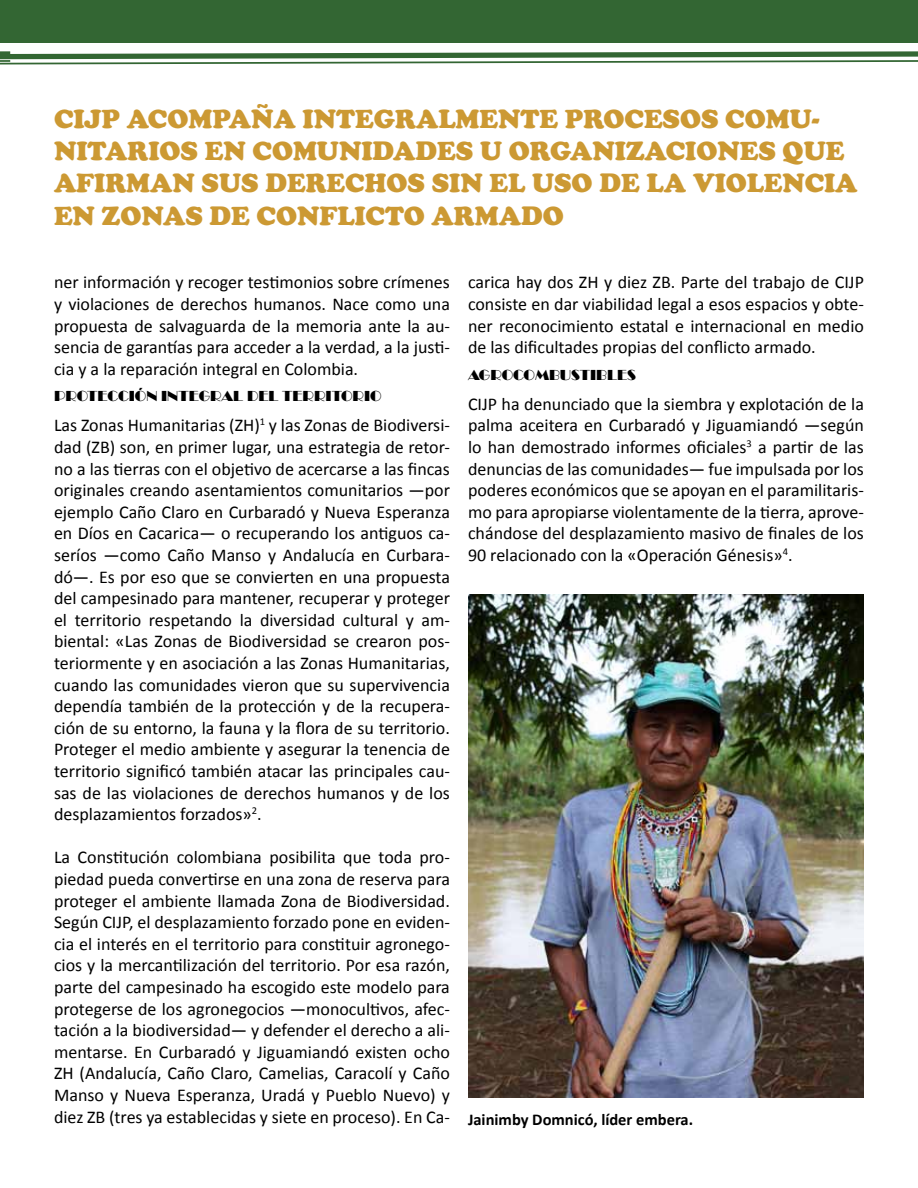
<style>
.page{position:relative;width:918px;height:1188px;background:#fff}
.page>*{position:absolute;margin:0;border:0;box-sizing:border-box;transform-origin:0 0}
.t1{font:900 27px/32.4px "Cooper";color:#c93}
.t2{font:18px/21.6px "Calibri";color:#000;text-align:justify}
.t3{font:700 16.5px "Calibri";color:#000}
.t4{font:15px "Broadway";color:#000}
</style>
<div class="page">
<img style="left:468px;top:594px;width:396px;height:504px">
<div style="left:0;top:0;width:918px;height:43px;background:#363"></div>
<svg style="left:0;top:51px;width:918px;height:14px"></svg>
<h1 class="t1" style="left:54px;top:102px;width:805px">CIJP ACOMPAÑA INTEGRALMENTE PROCESOS COMU-NITARIOS EN COMUNIDADES U ORGANIZACIONES QUE AFIRMAN SUS DERECHOS SIN EL USO DE LA VIOLENCIA EN ZONAS DE CONFLICTO ARMADO</h1>
<p class="t2" style="left:54px;top:271px;width:398px">ner información y recoger testimonios sobre crímenes y violaciones de derechos humanos. Nace como una propuesta de salvaguarda de la memoria ante la au&shy;sencia de garantías para acceder a la verdad, a la justi&shy;cia y a la reparación integral en Colombia.</p>
<p class="t4" style="left:54px;top:388px;width:329px">PROTECCIÓN INTEGRAL DEL TERRITORIO</p>
<p class="t2" style="left:54px;top:414px;width:398px">Las Zonas Humanitarias (ZH)<sup>1</sup> y las Zonas de Biodiversi&shy;dad (ZB) son, en primer lugar, una estrategia de retor&shy;no a las tierras con el objetivo de acercarse a las fincas originales creando asentamientos comunitarios —por ejemplo Caño Claro en Curbaradó y Nueva Esperanza en Díos en Cacarica— o recuperando los antiguos ca&shy;seríos —como Caño Manso y Andalucía en Curbara&shy;dó—. Es por eso que se convierten en una propuesta del campesinado para mantener, recuperar y proteger el territorio respetando la diversidad cultural y am&shy;biental: «Las Zonas de Biodiversidad se crearon pos&shy;teriormente y en asociación a las Zonas Humanitarias, cuando las comunidades vieron que su supervivencia dependía también de la protección y de la recupera&shy;ción de su entorno, la fauna y la flora de su territorio.<br>Proteger el medio ambiente y asegurar la tenencia de territorio significó también atacar las principales cau&shy;sas de las violaciones de derechos humanos y de los desplazamientos forzados»<sup>2</sup>.</p>
<p class="t2" style="left:54px;top:846px;width:398px">La Constitución colombiana posibilita que toda pro&shy;piedad pueda convertirse en una zona de reserva para proteger el ambiente llamada Zona de Biodiversidad.<br>Según CIJP, el desplazamiento forzado pone en eviden&shy;cia el interés en el territorio para constituir agronego&shy;cios y la mercantilización del territorio. Por esa razón, parte del campesinado ha escogido este modelo para protegerse de los agronegocios —monocultivos, afec&shy;tación a la biodiversidad— y defender el derecho a ali&shy;mentarse. En Curbaradó y Jiguamiandó existen ocho ZH (Andalucía, Caño Claro, Camelias, Caracolí y Caño Manso y Nueva Esperanza, Uradá y Pueblo Nuevo) y diez ZB (tres ya establecidas y siete en proceso). En Ca-</p>
<p class="t2" style="left:468px;top:271px;width:398px">carica hay dos ZH y diez ZB. Parte del trabajo de CIJP consiste en dar viabilidad legal a esos espacios y obte&shy;ner reconocimiento estatal e internacional en medio de las dificultades propias del conflicto armado.</p>
<p class="t4" style="left:468px;top:366px;width:170px">AGROCOMBUSTIBLES</p>
<p class="t2" style="left:468px;top:392px;width:398px">CIJP ha denunciado que la siembra y explotación de la palma aceitera en Curbaradó y Jiguamiandó —según lo han demostrado informes oficiales<sup>3</sup> a partir de las denuncias de las comunidades— fue impulsada por los poderes económicos que se apoyan en el paramilitaris&shy;mo para apropiarse violentamente de la tierra, aprove&shy;chándose del desplazamiento masivo de finales de los 90 relacionado con la «Operación Génesis»<sup>4</sup>.</p>
<p class="t3" style="left:468px;top:1109px;width:227px">Jainimby Domnicó, líder embera.</p>
</div>
